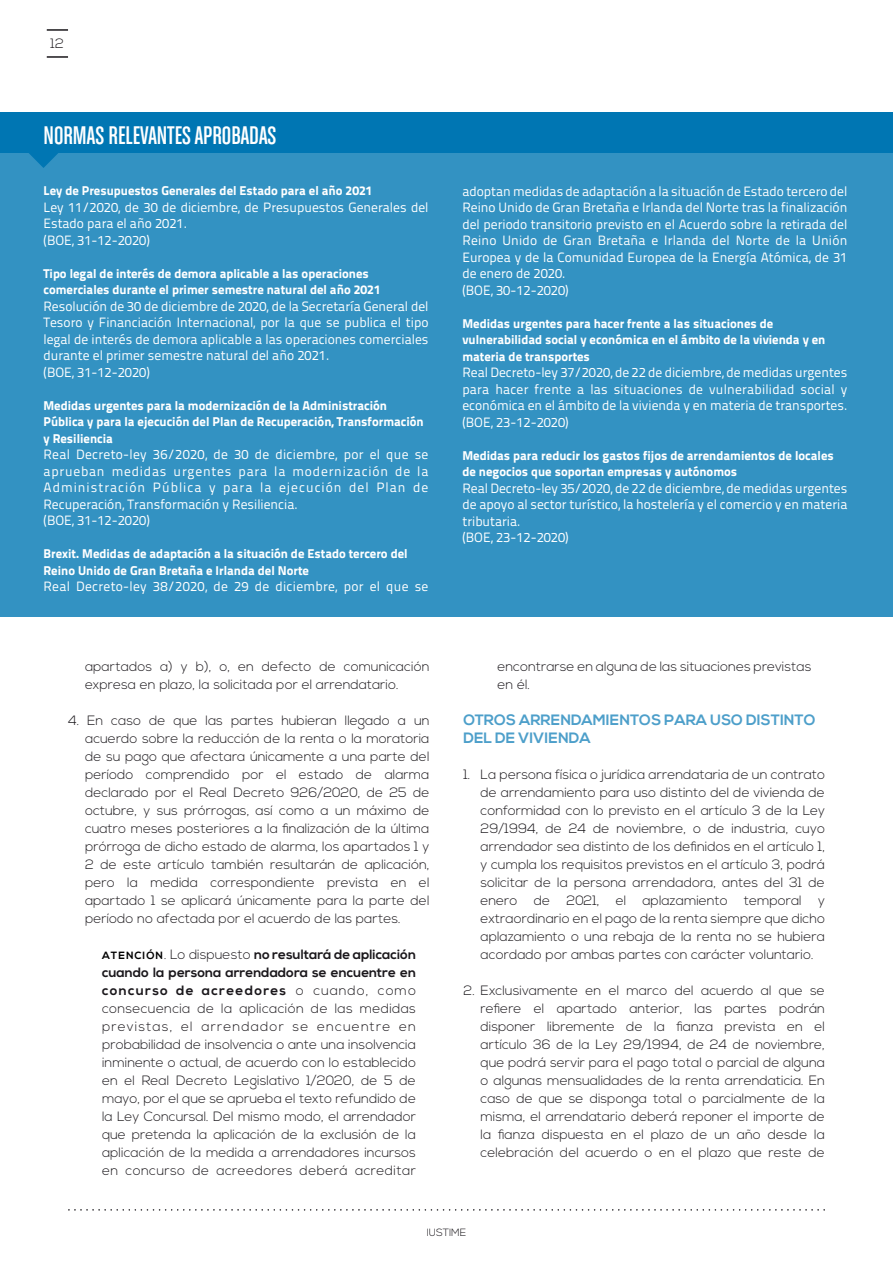
<style>
.page{position:relative;width:893px;height:1263px;background:#fff}
.page>*{position:absolute;margin:0;border:0;box-sizing:border-box;transform-origin:0 0}
.t1{font:27px "Chalet Comprime Cologne Sixty";color:#fff}
.t2{font:700 15px/18px "Nexa";color:#4d9fca}
.t3{font:300 13.5px/18px "Nexa";color:#1a171b;text-align:justify}
.t4{font:13.5px/16.5px "Titillium Text 22 L 400 wt";color:#fff}
.t5{font:13.5px/16.5px "Titillium Text 22 L 400 wt";letter-spacing:.06em;color:#fff}
.t6{font:13.5px "Titillium Text 22 L 400 wt";letter-spacing:.02em;color:#fff}
.t7{font:12.75px/16.5px "Titillium Text 22 L 999 wt";color:#fff}
.t8{font:300 10.5px "Nexa";color:#1a171b}
.s1{font-weight:700;font-size:10.5px;color:#000}
.s2{font-weight:700}
</style>
<div class="page">
<div style="left:0;top:153px;width:893px;height:463px;background:#3392c2"></div>
<div style="left:0;top:113px;width:893px;height:40px;background:#0076b3"></div>
<svg style="left:29px;top:153px;width:29px;height:15px"></svg>
<svg style="left:69px;top:1209px;width:755px;height:1px"></svg>
<hr style="left:47px;top:29px;width:21px;height:2px;background:#1a171b">
<hr style="left:47px;top:56px;width:21px;height:2px;background:#1a171b">
<p class="t3" style="left:51px;top:35px;width:15px">12</p>
<h1 class="t1" style="left:43px;top:125px;width:234px">NORMAS RELEVANTES APROBADAS</h1>
<p class="t7" style="left:43px;top:184px;width:331px">Ley de Presupuestos Generales del Estado para el año 2021</p>
<p class="t4" style="left:43px;top:200px;width:386px">Ley 11/2020, de 30 de diciembre, de Presupuestos Generales del<br>Estado para el año 2021.<br>(BOE, 31-12-2020)</p>
<p class="t7" style="left:43px;top:266px;width:339px">Tipo legal de interés de demora aplicable a las operaciones comerciales durante el primer semestre natural del año 2021</p>
<p class="t4" style="left:43px;top:299px;width:386px">Resolución de 30 de diciembre de 2020, de la Secretaría General del Tesoro y Financiación Internacional, por la que se publica el tipo legal de interés de demora aplicable a las operaciones comerciales durante el primer semestre natural del año 2021.<br>(BOE, 31-12-2020)</p>
<p class="t7" style="left:43px;top:398px;width:382px">Medidas urgentes para la modernización de la Administración<br>Pública y para la ejecución del Plan de Recuperación, Transformación y Resiliencia</p>
<p class="t5" style="left:43px;top:447px;width:386px">Real Decreto-ley 36/2020, de 30 de diciembre, por el que se aprueban medidas urgentes para la modernización de la Administración Pública y para la ejecución del Plan de Recuperación, Transformación y Resiliencia.<br>(BOE, 31-12-2020)</p>
<p class="t7" style="left:43px;top:547px;width:366px">Brexit. Medidas de adaptación a la situación de Estado tercero del<br>Reino Unido de Gran Bretaña e Irlanda del Norte</p>
<p class="t6" style="left:43px;top:581px;width:386px">Real Decreto-ley 38/2020, de 29 de diciembre, por el que se</p>
<p class="t3" style="left:85px;top:658px;width:346px">apartados a) y b), o, en defecto de comunicación expresa en plazo, la solicitada por el arrendatario.</p>
<p class="t3" style="left:85px;top:712px;width:346px;text-indent:-17px">4. En caso de que las partes hubieran llegado a un acuerdo sobre la reducción de la renta o la moratoria de su pago que afectara únicamente a una parte del período comprendido por el estado de alarma declarado por el Real Decreto 926/2020, de 25 de octubre, y sus prórrogas, así como a un máximo de cuatro meses posteriores a la finalización de la última prórroga de dicho estado de alarma, los apartados 1 y 2 de este artículo también resultarán de aplicación, pero la medida correspondiente prevista en el apartado 1 se aplicará únicamente para la parte del período no afectada por el acuerdo de las partes.</p>
<p class="t3" style="left:102px;top:946px;width:315px"><span class="s1">ATENCIÓN</span>. Lo dispuesto <span class="s2">no resultará de aplicación cuando la persona arrendadora se encuentre en concurso de acreedores</span> o cuando, como consecuencia de la aplicación de las medidas previstas, el arrendador se encuentre en probabilidad de insolvencia o ante una insolvencia inminente o actual, de acuerdo con lo establecido en el Real Decreto Legislativo 1/2020, de 5 de mayo, por el que se aprueba el texto refundido de la Ley Concursal. Del mismo modo, el arrendador que pretenda la aplicación de la exclusión de la aplicación de la medida a arrendadores incursos en concurso de acreedores deberá acreditar</p>
<p class="t4" style="left:462px;top:184px;width:386px">adoptan medidas de adaptación a la situación de Estado tercero del Reino Unido de Gran Bretaña e Irlanda del Norte tras la finalización del periodo transitorio previsto en el Acuerdo sobre la retirada del Reino Unido de Gran Bretaña e Irlanda del Norte de la Unión Europea y de la Comunidad Europea de la Energía Atómica, de 31 de enero de 2020.<br>(BOE, 30-12-2020)</p>
<p class="t7" style="left:462px;top:316px;width:365px">Medidas urgentes para hacer frente a las situaciones de vulnerabilidad social y económica en el ámbito de la vivienda y en materia de transportes</p>
<p class="t4" style="left:462px;top:366px;width:386px;text-align:justify">Real Decreto-ley 37/2020, de 22 de diciembre, de medidas urgentes para hacer frente a las situaciones de vulnerabilidad social y económica en el ámbito de la vivienda y en materia de transportes. (BOE, 23-12-2020)</p>
<p class="t7" style="left:462px;top:448px;width:373px">Medidas para reducir los gastos fijos de arrendamientos de locales de negocios que soportan empresas y autónomos</p>
<p class="t4" style="left:462px;top:481px;width:386px">Real Decreto-ley 35/2020, de 22 de diciembre, de medidas urgentes de apoyo al sector turístico, la hostelería y el comercio y en materia tributaria.<br>(BOE, 23-12-2020)</p>
<p class="t3" style="left:497px;top:658px;width:315px">encontrarse en alguna de las situaciones previstas en él.</p>
<p class="t2" style="left:463px;top:712px;width:354px">OTROS ARRENDAMIENTOS PARA USO DISTINTO<br>DEL DE VIVIENDA</p>
<p class="t3" style="left:480px;top:766px;width:346px;text-indent:-17px">1. La persona física o jurídica arrendataria de un contrato de arrendamiento para uso distinto del de vivienda de conformidad con lo previsto en el artículo 3 de la Ley 29/1994, de 24 de noviembre, o de industria, cuyo arrendador sea distinto de los definidos en el artículo 1, y cumpla los requisitos previstos en el artículo 3, podrá solicitar de la persona arrendadora, antes del 31 de enero de 2021, el aplazamiento temporal y extraordinario en el pago de la renta siempre que dicho aplazamiento o una rebaja de la renta no se hubiera acordado por ambas partes con carácter voluntario.</p>
<p class="t3" style="left:480px;top:982px;width:346px;text-indent:-17px">2. Exclusivamente en el marco del acuerdo al que se refiere el apartado anterior, las partes podrán disponer libremente de la fianza prevista en el artículo 36 de la Ley 29/1994, de 24 de noviembre, que podrá servir para el pago total o parcial de alguna o algunas mensualidades de la renta arrendaticia. En caso de que se disponga total o parcialmente de la misma, el arrendatario deberá reponer el importe de la fianza dispuesta en el plazo de un año desde la celebración del acuerdo o en el plazo que reste de</p>
<p class="t8" style="left:427px;top:1228px;width:41px">IUSTIME</p>
</div>
